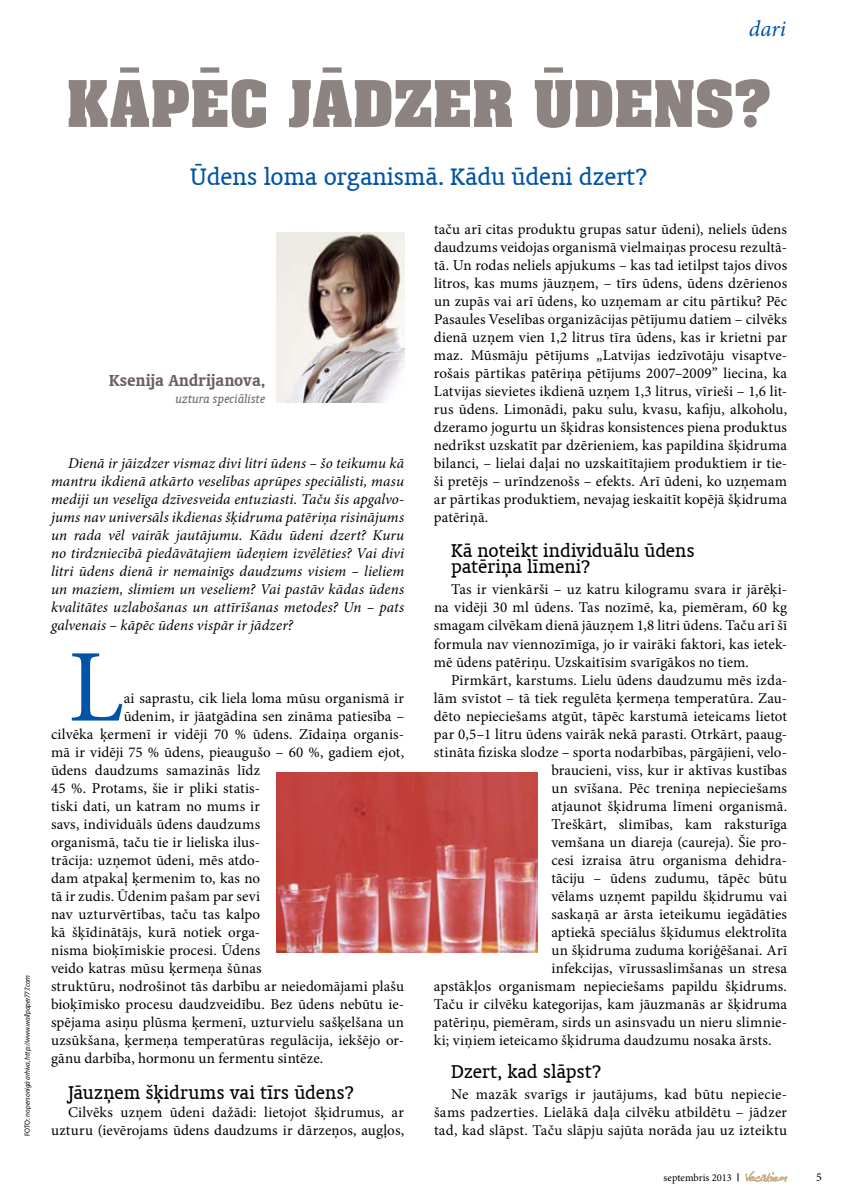
<style>
.page{position:relative;width:851px;height:1200px;background:#fff}
.page>*{position:absolute;margin:0;border:0;box-sizing:border-box;transform-origin:0 0}
.t1{font:103.2px "Minion Pro";color:#0054a6}
.t2{font:63px "Aachen CE Bold";letter-spacing:-.015em;color:#8d8381}
.t3{font:27px "Oranda CE Roman";letter-spacing:-.005em;color:#0054a6}
.t4{font:italic 22.5px "Minion Pro";color:#0054a6}
.t5{font:21px/16.5px "Oranda CE Roman";letter-spacing:-.005em;color:#000}
.t6{font:18px "Oranda CE Bold";letter-spacing:-.005em;color:#6b605d}
.t7{font:15px/18px "Minion Pro";letter-spacing:.01em;color:#000;text-align:justify}
.t8{font:italic 15px/18px "Minion Pro";letter-spacing:.01em;color:#000;text-align:justify}
.t9{font:13.5px "Oranda CE Italic";color:#6b605d}
.t10{font:12px "Minion Pro";color:#000}
.t11{font:10.5px "Minion Pro";color:#000}
.t12{font:italic 7.5px "Myriad Pro";letter-spacing:-.01em;color:#000;scale:.95 1}
.s1{font-style:normal}
</style>
<div class="page">
<svg style="left:745px;top:1171px;width:42px;height:10px"></svg>
<img style="left:276px;top:232px;width:128px;height:170px">
<img style="left:276px;top:772px;width:261px;height:179px">
<p class="t12" style="left:23px;top:1135px;width:171px;rotate:-90deg"><span class="s1">FOTO:</span> no personīgā arhīva, http://www.wallpaper777.com</p>
<h3 class="t4" style="left:748px;top:14px;width:39px">dari</h3>
<h2 class="t2" style="left:66px;top:62px;width:707px">KĀPĒC JĀDZER ŪDENS?</h2>
<h3 class="t3" style="left:190px;top:160px;width:458px">Ūdens loma organismā. Kādu ūdeni dzert?</h3>
<p class="t6" style="left:109px;top:369px;width:157px">Ksenija Andrijanova,</p>
<p class="t9" style="left:175px;top:390px;width:91px">uztura speciāliste</p>
<p class="t8" style="left:51px;top:454px;width:354px;text-indent:17px">Dienā ir jāizdzer vismaz divi litri ūdens – šo teikumu kā mantru ikdienā atkārto veselības aprūpes speciālisti, masu mediji un veselīga dzīvesveida entuziasti. Taču šis apgalvo&shy;jums nav universāls ikdienas šķidruma patēriņa risinājums un rada vēl vairāk jautājumu. Kādu ūdeni dzert? Kuru no tirdzniecībā piedāvātajiem ūdeņiem izvēlēties? Vai divi litri ūdens dienā ir nemainīgs daudzums visiem – lieliem un maziem, slimiem un veseliem? Vai pastāv kādas ūdens kvalitātes uzlabošanas un attīrīšanas metodes? Un – pats galvenais – kāpēc ūdens vispār ir jādzer?</p>
<h1 class="t1" style="left:68px;top:618px;width:57px">L</h1>
<p class="t7" style="left:124px;top:688px;width:282px">ai saprastu, cik liela loma mūsu organismā ir</p>
<p class="t7" style="left:124px;top:706px;width:282px">ūdenim, ir jāatgādina sen zināma patiesība –</p>
<p class="t7" style="left:51px;top:724px;width:354px">cilvēka ķermenī ir vidēji 70 % ūdens. Zīdaiņa organis-</p>
<p class="t7" style="left:51px;top:742px;width:354px">mā ir vidēji 75 % ūdens, pieaugušo – 60 %, gadiem ejot,</p>
<p class="t7" style="left:51px;top:760px;width:211px">ūdens daudzums samazinās līdz</p>
<p class="t7" style="left:51px;top:778px;width:211px">45 %. Protams, šie ir pliki statis-</p>
<p class="t7" style="left:51px;top:796px;width:210px">tiski dati, un katram no mums ir</p>
<p class="t7" style="left:51px;top:814px;width:211px">savs, individuāls ūdens daudzums</p>
<p class="t7" style="left:51px;top:832px;width:211px">organismā, taču tie ir lieliska ilus-</p>
<p class="t7" style="left:51px;top:850px;width:211px">trācija: uzņemot ūdeni, mēs atdo-</p>
<p class="t7" style="left:51px;top:868px;width:211px">dam atpakaļ ķermenim to, kas no</p>
<p class="t7" style="left:51px;top:886px;width:210px">tā ir zudis. Ūdenim pašam par sevi</p>
<p class="t7" style="left:51px;top:904px;width:211px">nav uzturvērtības, taču tas kalpo</p>
<p class="t7" style="left:51px;top:922px;width:211px">kā šķīdinātājs, kurā notiek orga-</p>
<p class="t7" style="left:51px;top:940px;width:211px">nisma bioķīmiskie procesi. Ūdens</p>
<p class="t7" style="left:51px;top:958px;width:212px">veido katras mūsu ķermeņa šūnas</p>
<p class="t7" style="left:51px;top:976px;width:354px">struktūru, nodrošinot tās darbību ar neiedomājami plašu</p>
<p class="t7" style="left:51px;top:994px;width:354px">bioķīmisko procesu daudzveidību. Bez ūdens nebūtu ie-</p>
<p class="t7" style="left:51px;top:1012px;width:354px">spējama asiņu plūsma ķermenī, uzturvielu sašķelšana un</p>
<p class="t7" style="left:51px;top:1030px;width:354px">uzsūkšana, ķermeņa temperatūras regulācija, iekšējo or-</p>
<p class="t7" style="left:51px;top:1048px;width:274px">gānu darbība, hormonu un fermentu sintēze.</p>
<h3 class="t5" style="left:68px;top:1083px;width:287px">Jāuzņem šķidrums vai tīrs ūdens?</h3>
<p class="t7" style="left:51px;top:1102px;width:354px;text-align:right">Cilvēks uzņem ūdeni dažādi: lietojot šķidrumus, ar uzturu (ievērojams ūdens daudzums ir dārzeņos, augļos,</p>
<p class="t7" style="left:434px;top:220px;width:354px">taču arī citas produktu grupas satur ūdeni), neliels ūdens daudzums veidojas organismā vielmaiņas procesu rezultā&shy;tā. Un rodas neliels apjukums – kas tad ietilpst tajos divos litros, kas mums jāuzņem, – tīrs ūdens, ūdens dzērienos un zupās vai arī ūdens, ko uzņemam ar citu pārtiku? Pēc Pasaules Veselības organizācijas pētījumu datiem – cilvēks dienā uzņem vien 1,2 litrus tīra ūdens, kas ir krietni par maz. Mūsmāju pētījums „Latvijas iedzīvotāju visaptve&shy;rošais pārtikas patēriņa pētījums 2007–2009” liecina, ka Latvijas sievietes ikdienā uzņem 1,3 litrus, vīrieši – 1,6 lit&shy;rus ūdens. Limonādi, paku sulu, kvasu, kafiju, alkoholu, dzeramo jogurtu un šķidras konsistences piena produktus nedrīkst uzskatīt par dzērieniem, kas papildina šķidruma bilanci, – lielai daļai no uzskaitītajiem produktiem ir tie&shy;ši pretējs – urīndzenošs – efekts. Arī ūdeni, ko uzņemam ar pārtikas produktiem, nevajag ieskaitīt kopējā šķidruma patēriņā.</p>
<h3 class="t5" style="left:451px;top:541px;width:245px">Kā noteikt individuālu ūdens patēriņa līmeni?</h3>
<p class="t7" style="left:434px;top:580px;width:354px;text-indent:17px">Tas ir vienkārši – uz katru kilogramu svara ir jārēķi&shy;na vidēji 30 ml ūdens. Tas nozīmē, ka, piemēram, 60 kg smagam cilvēkam dienā jāuzņem 1,8 litri ūdens. Taču arī šī formula nav viennozīmīga, jo ir vairāki faktori, kas ietek&shy;mē ūdens patēriņu. Uzskaitīsim svarīgākos no tiem.</p>
<p class="t7" style="left:451px;top:670px;width:337px">Pirmkārt, karstums. Lielu ūdens daudzumu mēs izda-</p>
<p class="t7" style="left:434px;top:688px;width:354px">lām svīstot – tā tiek regulēta ķermeņa temperatūra. Zau-</p>
<p class="t7" style="left:434px;top:706px;width:354px">dēto nepieciešams atgūt, tāpēc karstumā ieteicams lietot</p>
<p class="t7" style="left:434px;top:724px;width:354px">par 0,5–1 litru ūdens vairāk nekā parasti. Otrkārt, paaug-</p>
<p class="t7" style="left:434px;top:742px;width:354px">stināta fiziska slodze – sporta nodarbības, pārgājieni, velo-</p>
<p class="t7" style="left:551px;top:760px;width:237px">braucieni, viss, kur ir aktīvas kustības</p>
<p class="t7" style="left:551px;top:778px;width:237px">un svīšana. Pēc treniņa nepieciešams</p>
<p class="t7" style="left:551px;top:796px;width:237px">atjaunot šķidruma līmeni organismā.</p>
<p class="t7" style="left:551px;top:814px;width:237px">Treškārt, slimības, kam raksturīga</p>
<p class="t7" style="left:551px;top:832px;width:237px">vemšana un diareja (caureja). Šie pro-</p>
<p class="t7" style="left:551px;top:850px;width:237px">cesi izraisa ātru organisma dehidra-</p>
<p class="t7" style="left:551px;top:868px;width:237px">tāciju – ūdens zudumu, tāpēc būtu</p>
<p class="t7" style="left:551px;top:886px;width:237px">vēlams uzņemt papildu šķidrumu vai</p>
<p class="t7" style="left:551px;top:904px;width:237px">saskaņā ar ārsta ieteikumu iegādāties</p>
<p class="t7" style="left:551px;top:922px;width:237px">aptiekā speciālus šķīdumus elektrolīta</p>
<p class="t7" style="left:551px;top:940px;width:237px">un šķidruma zuduma koriģēšanai. Arī</p>
<p class="t7" style="left:551px;top:958px;width:237px">infekcijas, vīrussaslimšanas un stresa</p>
<p class="t7" style="left:434px;top:976px;width:354px">apstākļos organismam nepieciešams papildu šķidrums.</p>
<p class="t7" style="left:434px;top:994px;width:354px">Taču ir cilvēku kategorijas, kam jāuzmanās ar šķidruma</p>
<p class="t7" style="left:434px;top:1012px;width:354px">patēriņu, piemēram, sirds un asinsvadu un nieru slimnie-</p>
<p class="t7" style="left:434px;top:1030px;width:339px">ki; viņiem ieteicamo šķidruma daudzumu nosaka ārsts.</p>
<h3 class="t5" style="left:451px;top:1062px;width:152px">Dzert, kad slāpst?</h3>
<p class="t7" style="left:434px;top:1084px;width:354px;text-indent:17px">Ne mazāk svarīgs ir jautājums, kad būtu nepiecie&shy;šams padzerties. Lielākā daļa cilvēku atbildētu – jādzer tad, kad slāpst. Taču slāpju sajūta norāda jau uz izteiktu</p>
<p class="t11" style="left:663px;top:1169px;width:70px">septembris 2013</p>
<p class="t10" style="left:816px;top:1168px;width:7px">5</p>
</div>
